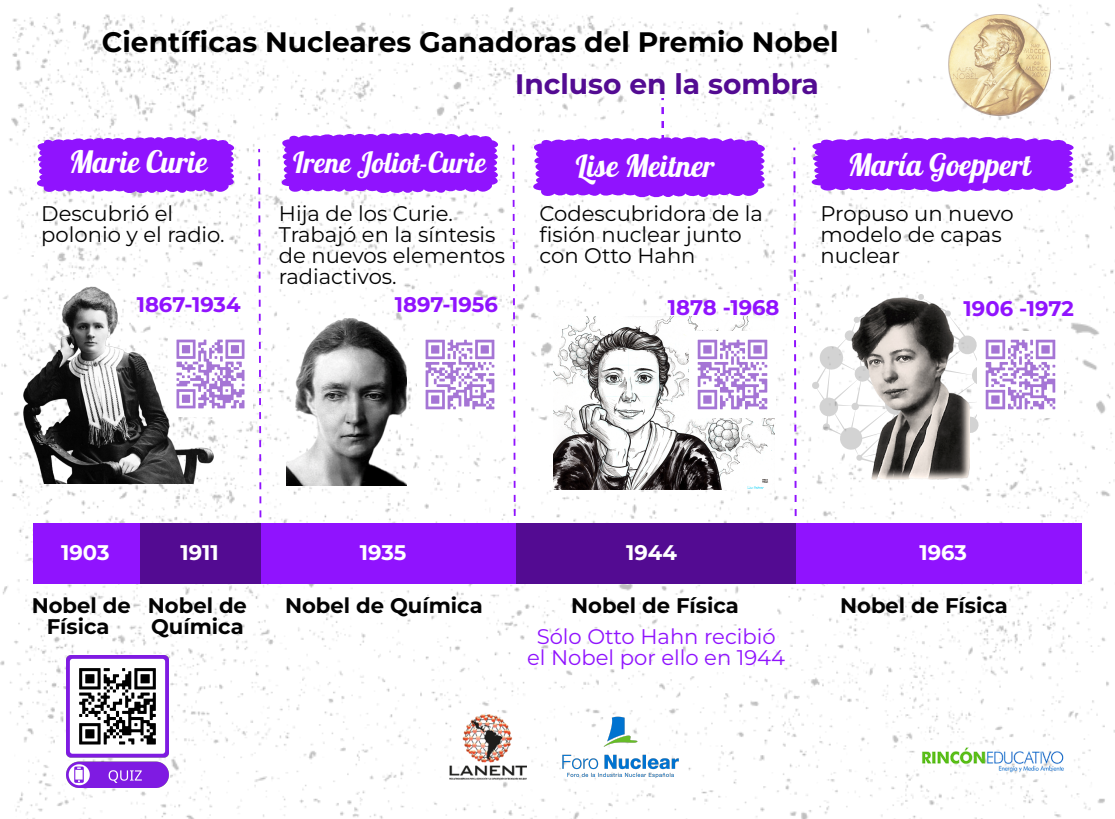
<style>
.page{position:relative;width:1115px;height:819px;background:#fff}
.page>*{position:absolute;margin:0;border:0;box-sizing:border-box;transform-origin:0 0}
.t1{font:30.19px "Lobster";color:#fff}
.t2{font:28.44px "Lobster";color:#fff}
.t3{font:700 28.12px "Montserrat";color:#000}
.t4{font:700 28.12px "Montserrat";color:#530b92}
.t5{font:21.12px/21.1px "Montserrat";color:#030303}
.t6{font:700 21.12px/21.1px "Montserrat";color:#030303;text-align:center}
.t7{font:21.12px/21.1px "Montserrat";color:#9013fe;text-align:center}
.t8{font:700 21.12px "Montserrat";color:#9013fe}
.t9{font:700 21.12px "Montserrat";color:#fff}
</style>
<div class="page">
<img style="left:0;top:4px;width:1114px;height:814px">
<img style="left:558px;top:714px;width:126px;height:66px">
<img style="left:450px;top:714px;width:77px;height:64px">
<svg style="left:812px;top:293px;width:181px;height:179px"></svg>
<img style="left:948px;top:14px;width:103px;height:101px">
<svg style="left:259px;top:496px;width:2px;height:7px"></svg>
<svg style="left:259px;top:482px;width:2px;height:7px"></svg>
<svg style="left:259px;top:468px;width:2px;height:7px"></svg>
<svg style="left:259px;top:454px;width:2px;height:7px"></svg>
<svg style="left:259px;top:440px;width:2px;height:7px"></svg>
<svg style="left:259px;top:426px;width:2px;height:7px"></svg>
<svg style="left:259px;top:412px;width:2px;height:7px"></svg>
<svg style="left:259px;top:398px;width:2px;height:7px"></svg>
<svg style="left:259px;top:384px;width:2px;height:7px"></svg>
<svg style="left:259px;top:370px;width:2px;height:7px"></svg>
<svg style="left:259px;top:356px;width:2px;height:7px"></svg>
<svg style="left:259px;top:341px;width:2px;height:7px"></svg>
<svg style="left:259px;top:327px;width:2px;height:7px"></svg>
<svg style="left:259px;top:313px;width:2px;height:7px"></svg>
<svg style="left:259px;top:299px;width:2px;height:7px"></svg>
<svg style="left:259px;top:285px;width:2px;height:7px"></svg>
<svg style="left:259px;top:271px;width:2px;height:7px"></svg>
<svg style="left:258px;top:215px;width:2px;height:7px"></svg>
<svg style="left:258px;top:201px;width:2px;height:7px"></svg>
<svg style="left:258px;top:187px;width:2px;height:7px"></svg>
<svg style="left:258px;top:173px;width:2px;height:7px"></svg>
<svg style="left:258px;top:159px;width:2px;height:7px"></svg>
<svg style="left:809px;top:136px;width:267px;height:56px;background:#9e31fd"></svg>
<img style="left:830px;top:294px;width:139px;height:185px">
<img style="left:24px;top:287px;width:190px;height:196px">
<svg style="left:35px;top:136px;width:201px;height:58px;background:#9e32fd"></svg>
<svg style="left:279px;top:132px;width:221px;height:62px;background:#9e32fd"></svg>
<img style="left:287px;top:315px;width:119px;height:170px">
<img style="left:553px;top:316px;width:221px;height:173px">
<svg style="left:531px;top:98px;width:236px;height:100px"></svg>
<svg style="left:514px;top:508px;width:2px;height:7px"></svg>
<svg style="left:514px;top:494px;width:2px;height:7px"></svg>
<svg style="left:514px;top:480px;width:2px;height:7px"></svg>
<svg style="left:513px;top:424px;width:2px;height:7px"></svg>
<svg style="left:513px;top:410px;width:2px;height:7px"></svg>
<svg style="left:513px;top:396px;width:2px;height:7px"></svg>
<svg style="left:513px;top:382px;width:2px;height:7px"></svg>
<svg style="left:513px;top:368px;width:2px;height:7px"></svg>
<svg style="left:513px;top:354px;width:2px;height:7px"></svg>
<svg style="left:513px;top:340px;width:2px;height:7px"></svg>
<svg style="left:513px;top:326px;width:2px;height:7px"></svg>
<svg style="left:513px;top:312px;width:2px;height:7px"></svg>
<svg style="left:513px;top:298px;width:2px;height:7px"></svg>
<svg style="left:513px;top:284px;width:2px;height:7px"></svg>
<svg style="left:513px;top:270px;width:2px;height:7px"></svg>
<svg style="left:513px;top:256px;width:2px;height:7px"></svg>
<svg style="left:513px;top:242px;width:2px;height:7px"></svg>
<svg style="left:513px;top:228px;width:2px;height:7px"></svg>
<svg style="left:513px;top:214px;width:2px;height:7px"></svg>
<svg style="left:513px;top:200px;width:2px;height:7px"></svg>
<svg style="left:512px;top:145px;width:2px;height:6px"></svg>
<svg style="left:793px;top:147px;width:4px;height:368px"></svg>
<div style="left:34px;top:523px;width:115px;height:60px;background:#9013fe"></div>
<div style="left:140px;top:523px;width:147px;height:60px;background:#530b92"></div>
<div style="left:261px;top:523px;width:255px;height:60px;background:#9013fe"></div>
<div style="left:516px;top:523px;width:281px;height:60px;background:#530b92"></div>
<div style="left:797px;top:523px;width:285px;height:60px;background:#9013fe"></div>
<img style="left:169px;top:332px;width:84px;height:84px">
<img style="left:417px;top:332px;width:86px;height:85px">
<img style="left:690px;top:332px;width:85px;height:85px">
<img style="left:978px;top:332px;width:85px;height:85px">
<img style="left:66px;top:655px;width:103px;height:132px">
<img style="left:912px;top:742px;width:163px;height:35px">
<p class="t3" style="left:102px;top:25px;width:738px">Científicas Nucleares Ganadoras del Premio Nobel</p>
<p class="t4" style="left:515px;top:67px;width:305px">Incluso en la sombra</p>
<p class="t1" style="left:69px;top:143px;width:140px">Marie Curie</p>
<p class="t2" style="left:293px;top:144px;width:194px">Irene Joliot-Curie</p>
<p class="t5" style="left:279px;top:202px;width:228px">Hija de los Curie.<br>Trabajó en la síntesis de nuevos elementos radiactivos.</p>
<p class="t5" style="left:41px;top:202px;width:185px">Descubrió el polonio y el radio.</p>
<p class="t1" style="left:576px;top:147px;width:140px">Lise Meitner</p>
<p class="t5" style="left:540px;top:202px;width:225px">Codescubridora de la fisión nuclear junto con Otto Hahn</p>
<p class="t8" style="left:137px;top:291px;width:105px">1867-1934</p>
<p class="t8" style="left:395px;top:291px;width:105px">1897-1956</p>
<p class="t8" style="left:668px;top:294px;width:113px">1878 -1968</p>
<p class="t1" style="left:848px;top:145px;width:184px">María Goeppert</p>
<p class="t5" style="left:821px;top:202px;width:195px">Propuso un nuevo modelo de capas nuclear</p>
<p class="t8" style="left:964px;top:296px;width:112px">1906 -1972</p>
<p class="t9" style="left:61px;top:539px;width:50px">1903</p>
<p class="t9" style="left:180px;top:539px;width:40px">1911</p>
<p class="t9" style="left:360px;top:539px;width:48px">1935</p>
<p class="t9" style="left:626px;top:539px;width:52px">1944</p>
<p class="t9" style="left:919px;top:539px;width:49px">1963</p>
<p class="t6" style="left:32px;top:594px;width:101px">Nobel de<br>Física</p>
<p class="t6" style="left:148px;top:594px;width:101px;text-align:left">Nobel de<br>Química</p>
<p class="t6" style="left:285px;top:594px;width:199px">Nobel de Química</p>
<p class="t6" style="left:571px;top:594px;width:169px">Nobel de Física</p>
<p class="t6" style="left:840px;top:594px;width:169px">Nobel de Física</p>
<p class="t7" style="left:527px;top:625px;width:260px">Sólo Otto Hahn recibió el Nobel por ello en 1944</p>
</div>
